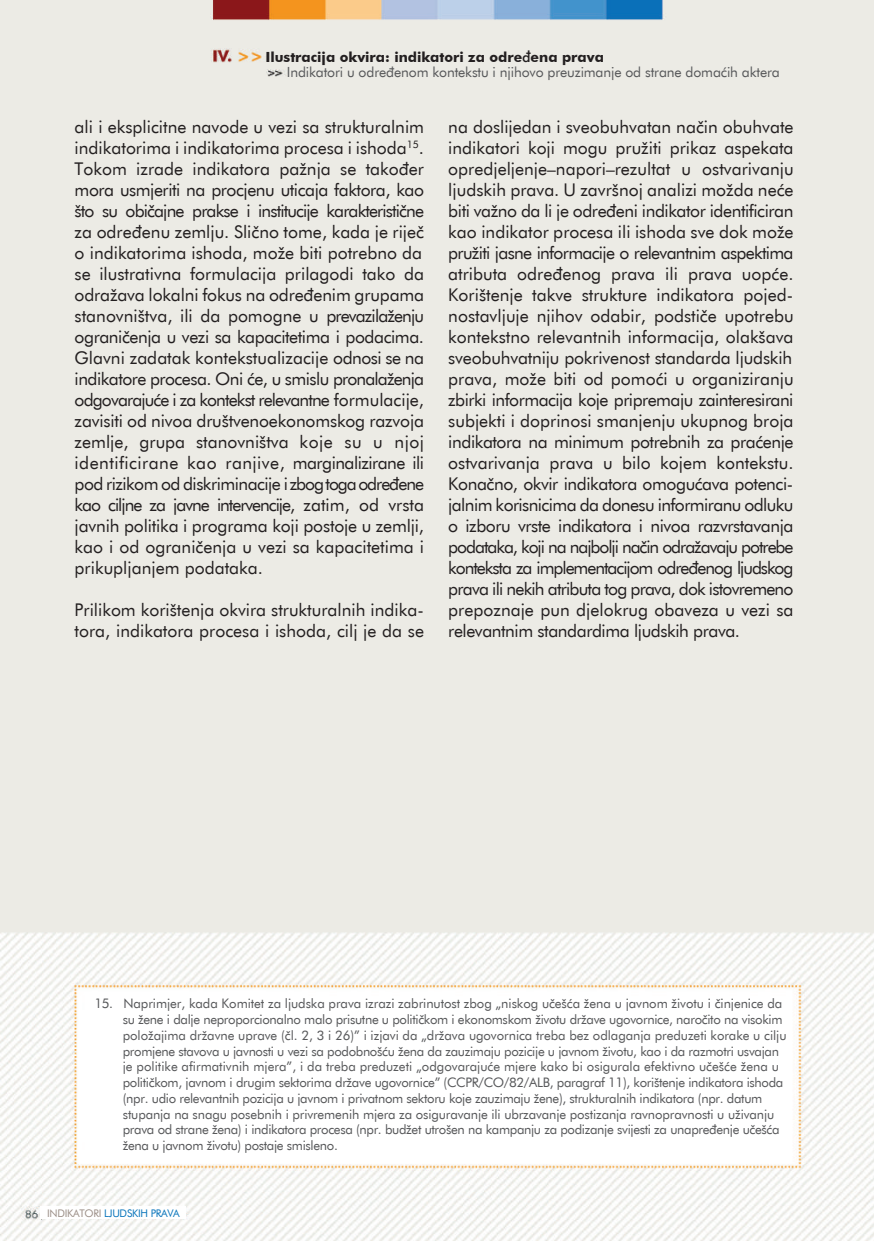
<style>
.page{position:relative;width:874px;height:1241px;background:#fff}
.page>*{position:absolute;margin:0;border:0;box-sizing:border-box;transform-origin:0 0}
.t1{font:17.5px/21px "Futura BT";color:#231f20;text-align:justify}
.t2{font:14px/15.8px "Futura BT";letter-spacing:-.01em;color:#57585a}
.t3{font:13.12px/15.8px "Futura BT";letter-spacing:-.025em;color:#57585a}
.t4{font:10.5px "Futura BT";color:#0673ba}
.t5{font:10.5px "Futura BT";color:#9b8e86}
.s1{font-weight:700;color:#231f20}
.s2{font-family:"Futura";font-weight:500;color:#231f20}
</style>
<div class="page">
<img style="left:0;top:0;width:873px;height:1240px">
<div style="left:41px;top:1206px;width:145px;height:12px;background:#fff"></div>
<p class="t2" style="left:287px;top:49px;width:494px;text-indent:-22px"><span class="s1">Ilustracija okvira: indikatori za odre</span><span class="s2">đ</span><span class="s1">ena prava<br></span>Indikatori u određenom kontekstu i njihovo preuzimanje od strane domaćih aktera</p>
<p class="t1" style="left:75px;top:116px;width:351px">ali i eksplicitne navode u vezi sa strukturalnim indikatorima i indikatorima procesa i ishoda<sup>15</sup>.<br>Tokom izrade indikatora pažnja se također mora usmjeriti na procjenu uticaja faktora, kao što su običajne prakse i institucije karakteristične za određenu zemlju. Slično tome, kada je riječ o indikatorima ishoda, može biti potrebno da se ilustrativna formulacija prilagodi tako da odražava lokalni fokus na određenim grupama stanovništva, ili da pomogne u prevazilaženju ograničenja u vezi sa kapacitetima i podacima.<br>Glavni zadatak kontekstualizacije odnosi se na indikatore procesa. Oni će, u smislu pronalaženja odgovarajuće i za kontekst relevantne formulacije, zavisiti od nivoa društvenoekonomskog razvoja zemlje, grupa stanovništva koje su u njoj identificirane kao ranjive, marginalizirane ili pod rizikom od diskriminacije i zbog toga određene kao ciljne za javne intervencije, zatim, od vrsta javnih politika i programa koji postoje u zemlji, kao i od ograničenja u vezi sa kapacitetima i prikupljanjem podataka.</p>
<p class="t1" style="left:75px;top:599px;width:351px">Prilikom korištenja okvira strukturalnih indika&shy;tora, indikatora procesa i ishoda, cilj je da se</p>
<p class="t1" style="left:448px;top:116px;width:346px">na doslijedan i sveobuhvatan način obuhvate indikatori koji mogu pružiti prikaz aspekata opredjeljenje–napori–rezultat u ostvarivanju ljudskih prava. U završnoj analizi možda neće biti važno da li je određeni indikator identificiran kao indikator procesa ili ishoda sve dok može pružiti jasne informacije o relevantnim aspektima atributa određenog prava ili prava uopće.<br>Korištenje takve strukture indikatora pojed&shy;nostavljuje njihov odabir, podstiče upotrebu kontekstno relevantnih informacija, olakšava sveobuhvatniju pokrivenost standarda ljudskih prava, može biti od pomoći u organiziranju zbirki informacija koje pripremaju zainteresirani subjekti i doprinosi smanjenju ukupnog broja indikatora na minimum potrebnih za praćenje ostvarivanja prava u bilo kojem kontekstu.<br>Konačno, okvir indikatora omogućava potenci&shy;jalnim korisnicima da donesu informiranu odluku o izboru vrste indikatora i nivoa razvrstavanja podataka, koji na najbolji način odražavaju potrebe konteksta za implementacijom određenog ljudskog prava ili nekih atributa tog prava, dok istovremeno prepoznaje pun djelokrug obaveza u vezi sa relevantnim standardima ljudskih prava.</p>
<p class="t3" style="left:123px;top:995px;width:665px;text-indent:-28px">15. Naprimjer, kada Komitet za ljudska prava izrazi zabrinutost zbog „niskog učešća žena u javnom životu i činjenice da su žene i dalje neproporcionalno malo prisutne u političkom i ekonomskom životu države ugovornice, naročito na visokim položajima državne uprave (čl. 2, 3 i 26)” i izjavi da „država ugovornica treba bez odlaganja preduzeti korake u cilju promjene stavova u javnosti u vezi sa podobnošću žena da zauzimaju pozicije u javnom životu, kao i da razmotri usvajan je politike afirmativnih mjera”, i da treba preduzeti „odgovarajuće mjere kako bi osigurala efektivno učešće žena u političkom, javnom i drugim sektorima države ugovornice” (CCPR/CO/82/ALB, paragraf 11), korištenje indikatora ishoda (npr. udio relevantnih pozicija u javnom i privatnom sektoru koje zauzimaju žene), strukturalnih indikatora (npr. datum stupanja na snagu posebnih i privremenih mjera za osiguravanje ili ubrzavanje postizanja ravnopravnosti u uživanju prava od strane žena) i indikatora procesa (npr. budžet utrošen na kampanju za podizanje svijesti za unapređenje učešća žena u javnom životu) postaje smisleno.</p>
<p class="t5" style="left:47px;top:1206px;width:24px">indikatori</p>
<p class="t4" style="left:104px;top:1206px;width:29px">Lju dskih</p>
<p class="t4" style="left:151px;top:1206px;width:7px">prava</p>
</div>
